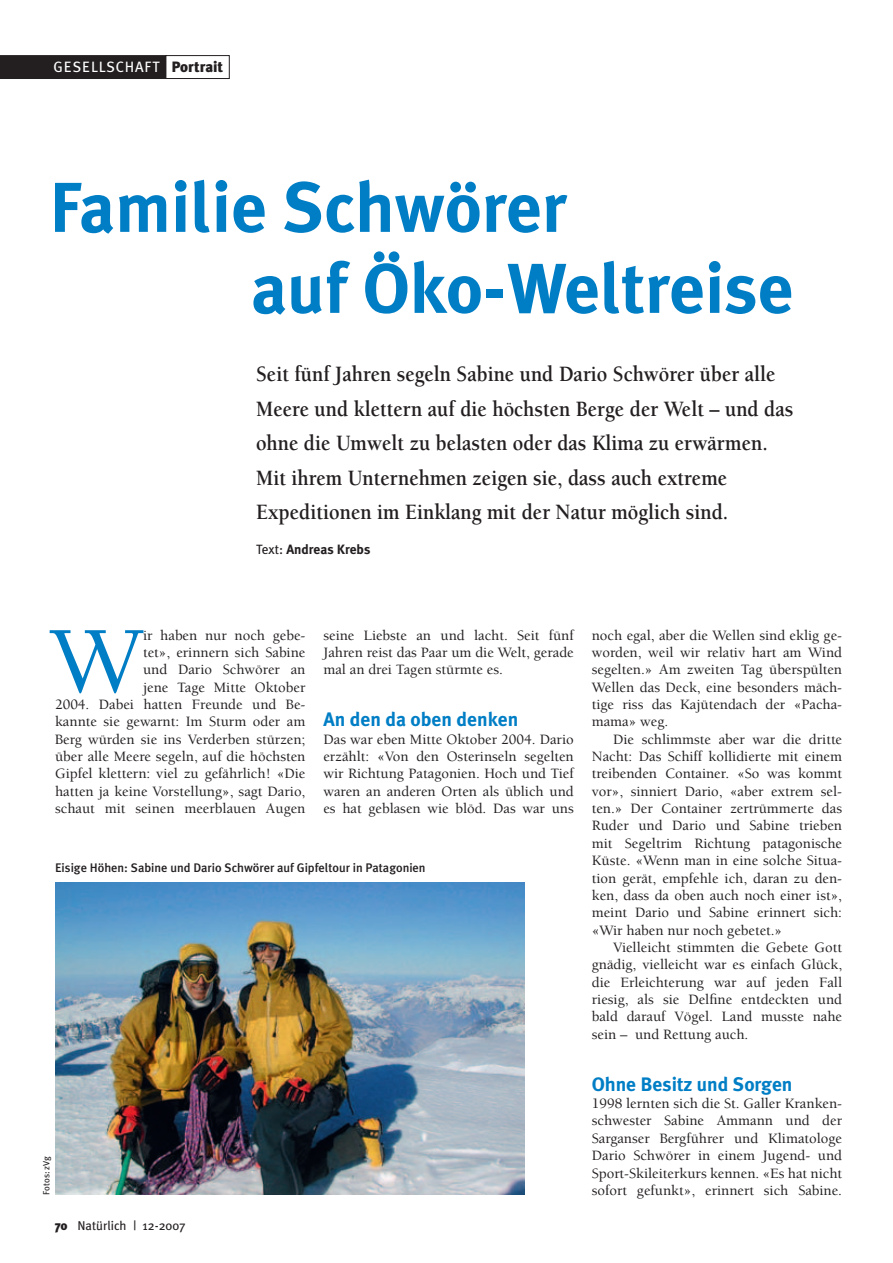
<style>
.page{position:relative;width:893px;height:1263px;background:#fff}
.page>*{position:absolute;margin:0;border:0;box-sizing:border-box;transform-origin:0 0}
.t1{font:500 96.75px "Berkeley";color:#007ec5}
.t2{font:700 70.5px/81px "Meta Plus";color:#007ec5}
.t3{font:700 22.5px/34.5px "Berkeley";color:#231f20;scale:.9 1}
.t4{font:700 19.5px "Meta Plus";color:#007ec5}
.t5{font:15px "Meta Plus";letter-spacing:.055em;color:#fff}
.t6{font:500 14.7px/17.4px "Berkeley";color:#231f20;text-align:justify}
.t7{font:700 13.5px "Meta Plus";color:#231f20}
.t8{font:12.75px "Meta Plus";color:#231f20}
.t9{font:500 12.45px "Meta Plus";color:#231f20}
.t10{font:9px "Meta Plus";color:#231f20}
.s1{font-weight:900;color:#231f20}
.s2{font-weight:400}
.s3{font-weight:900}
</style>
<div class="page">
<div style="left:166px;top:55px;width:63px;height:24px;border:1px solid #231f20"></div>
<div style="left:0;top:55px;width:166px;height:24px;background:#231f20"></div>
<img style="left:55px;top:883px;width:469px;height:312px">
<p class="t5" style="left:53px;top:61px;width:171px">GESELLSCHAFT <span class="s1">Portrait</span></p>
<h2 class="t2" style="left:251px;top:171px;width:544px;text-indent:-202px">Familie Schwörer<br>auf Öko-Weltreise</h2>
<p class="t3" style="left:256px;top:359px;width:598px">Seit fünf Jahren segeln Sabine und Dario Schwörer über alle Meere und klettern auf die höchsten Berge der Welt – und das ohne die Umwelt zu belasten oder das Klima zu erwärmen.<br>Mit ihrem Unternehmen zeigen sie, dass auch extreme Expeditionen im Einklang mit der Natur möglich sind.</p>
<p class="t7" style="left:256px;top:543px;width:116px"><span class="s2">Text:</span> Andreas Krebs</p>
<p class="t6" style="left:55px;top:628px;width:252px;text-align:right">ir haben nur noch gebe-<br>tet», erinnern sich Sabine<br>und Dario Schwörer an<br>jene Tage Mitte Oktober<br>2004. Dabei hatten Freunde und Be&shy;kannte sie gewarnt: Im Sturm oder am Berg würden sie ins Verderben stürzen; über alle Meere segeln, auf die höchsten Gipfel klettern: viel zu gefährlich! «Die hatten ja keine Vorstellung», sagt Dario, schaut mit seinen meerblauen Augen</p>
<p class="t6" style="left:323px;top:628px;width:252px">seine Liebste an und lacht. Seit fünf Jahren reist das Paar um die Welt, gerade mal an drei Tagen stürmte es.</p>
<h1 class="t1" style="left:50px;top:623px;width:95px">W</h1>
<h3 class="t4" style="left:323px;top:712px;width:196px">An den da oben denken</h3>
<p class="t6" style="left:323px;top:732px;width:252px">Das war eben Mitte Oktober 2004. Dario erzählt: «Von den Osterinseln segelten wir Richtung Patagonien. Hoch und Tief waren an anderen Orten als üblich und es hat geblasen wie blöd. Das war uns</p>
<p class="t9" style="left:55px;top:863px;width:372px">Eisige Höhen: Sabine und Dario Schwörer auf Gipfeltour in Patagonien</p>
<p class="t10" style="left:43px;top:1195px;width:40px;rotate:-90deg">Fotos: zVg</p>
<p class="t8" style="left:55px;top:1220px;width:132px"><span class="s3">70</span> Natürlich | 12-2007</p>
<p class="t6" style="left:591px;top:628px;width:252px">noch egal, aber die Wellen sind eklig ge&shy;worden, weil wir relativ hart am Wind segelten.» Am zweiten Tag überspülten Wellen das Deck, eine besonders mäch&shy;tige riss das Kajütendach der «Pacha&shy;mama» weg.</p>
<p class="t6" style="left:591px;top:732px;width:252px;text-indent:21px">Die schlimmste aber war die dritte Nacht: Das Schiff kollidierte mit einem treibenden Container. «So was kommt vor», sinniert Dario, «aber extrem sel&shy;ten.» Der Container zertrümmerte das Ruder und Dario und Sabine trieben mit Segeltrim Richtung patagonische Küste. «Wenn man in eine solche Situa&shy;tion gerät, empfehle ich, daran zu den&shy;ken, dass da oben auch noch einer ist», meint Dario und Sabine erinnert sich: «Wir haben nur noch gebetet.»</p>
<p class="t6" style="left:591px;top:940px;width:252px;text-indent:21px">Vielleicht stimmten die Gebete Gott gnädig, vielleicht war es einfach Glück, die Erleichterung war auf jeden Fall riesig, als sie Delfine entdeckten und bald darauf Vögel. Land musste nahe sein – und Rettung auch.</p>
<h3 class="t4" style="left:591px;top:1076px;width:202px">Ohne Besitz und Sorgen</h3>
<p class="t6" style="left:591px;top:1096px;width:252px">1998 lernten sich die St. Galler Kranken&shy;schwester Sabine Ammann und der Sarganser Bergführer und Klimatologe Dario Schwörer in einem Jugend- und Sport-Skileiterkurs kennen. «Es hat nicht sofort gefunkt», erinnert sich Sabine.</p>
</div>
